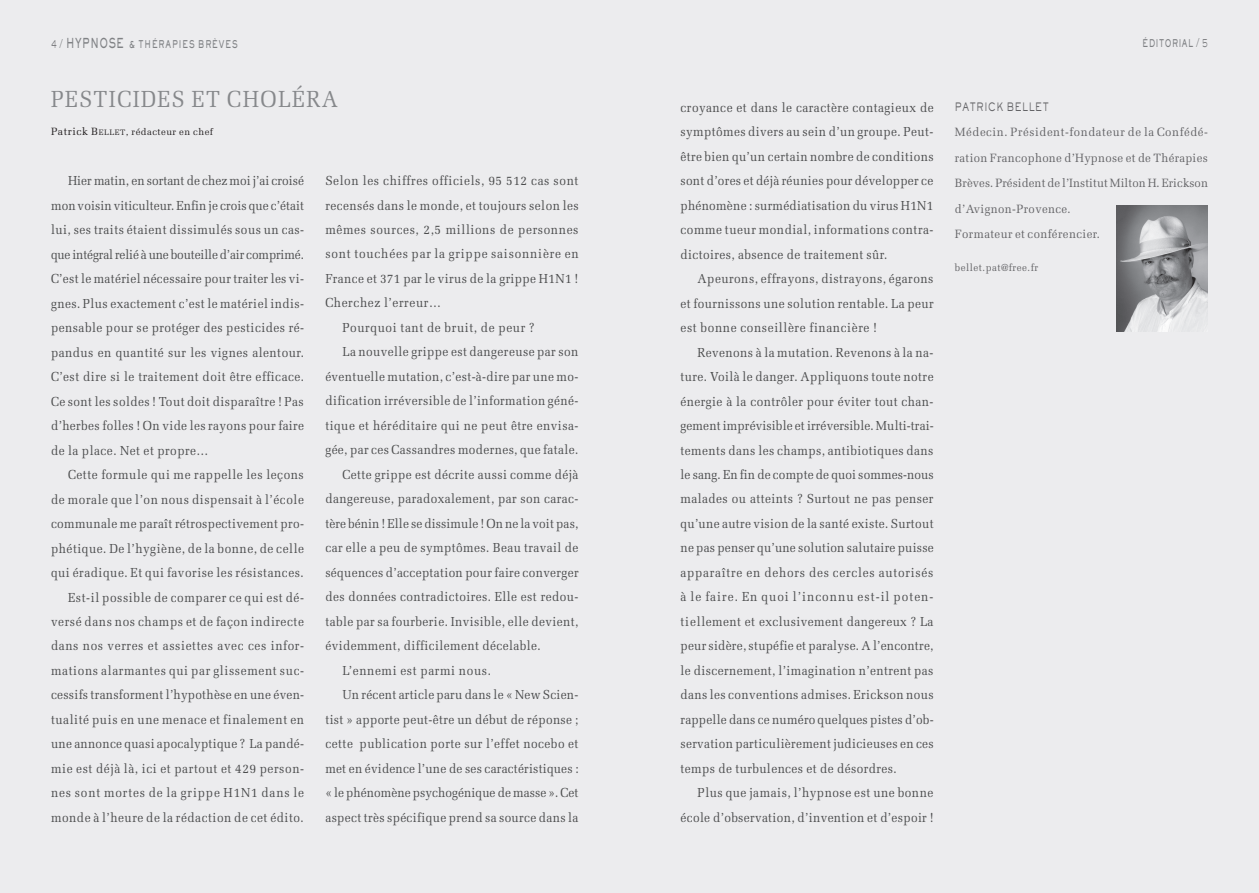
<style>
.page{position:relative;width:1259px;height:893px;background:#ececee}
.page>*{position:absolute;margin:0;border:0;box-sizing:border-box;transform-origin:0 0}
.t1{font:23.25px "Melior";letter-spacing:.065em;color:#86888b;scale:.9 1}
.t2{font:13.05px/24.5px "Melior";letter-spacing:.035em;color:#4b4c4d;text-align:justify;scale:.91 1}
.t3{font:13.05px "Melior";letter-spacing:.005em;color:#4b4c4d;scale:.91 1}
.t4{font:13.05px "Melior";letter-spacing:.015em;color:#4b4c4d;scale:.91 1}
.t5{font:13.05px "Melior";letter-spacing:.065em;color:#4b4c4d;scale:.91 1}
.t6{font:12px/25.5px "Melior";letter-spacing:.025em;color:#636366;scale:.95 1}
.t7{font:500 11.4px "AT Sackers Gothic";letter-spacing:.08em;color:#636366;scale:.71 1}
.t8{font:10.5px "AT Sackers Heavy Gothic";letter-spacing:.125em;color:#808285;scale:.65 1}
.t9{font:10.5px "AT Sackers Heavy Gothic";letter-spacing:.08em;color:#808285;scale:.65 1}
.t10{font:10.2px "Melior";letter-spacing:.05em;color:#636366;scale:.95 1}
.t11{font:9.45px "Melior";letter-spacing:.05em;color:#231f20}
.s1{font-family:"AT Sackers Gothic";font-weight:300;font-size:12px;color:#6c6d70}
.s2{font-size:13.5px}
.s3{font-size:10.5px}
.s4{font-size:7.8px}
</style>
<div class="page">
<img style="left:1116px;top:205px;width:92px;height:127px">
<p class="t8" style="left:51px;top:40px;width:289px"><span class="s1">4 /</span> <span class="s2">HYPNOSE</span> &amp; THÉRAPIES BRÈVES</p>
<p class="t9" style="left:1142px;top:39px;width:102px">ÉDITORIAL <span class="s1">/ 5</span></p>
<h1 class="t1" style="left:51px;top:85px;width:320px">PESTICIDES ET CHOLÉRA</h1>
<p class="t11" style="left:51px;top:126px;width:163px"><span class="s3">Patrick B</span><span class="s4">ELLET</span>, rédacteur en chef</p>
<p class="t2" style="left:51px;top:169px;width:280px;text-indent:17px">Hier matin, en sortant de chez moi j’ai croisé mon voisin viticulteur. Enfin je crois que c’était lui, ses traits étaient dissimulés sous un cas&shy;que intégral relié à une bouteille d’air comprimé.<br>C’est le matériel nécessaire pour traiter les vi&shy;gnes. Plus exactement c’est le matériel indis&shy;pensable pour se protéger des pesticides ré&shy;pandus en quantité sur les vignes alentour.<br>C’est dire si le traitement doit être efficace.<br>Ce sont les soldes ! Tout doit disparaître ! Pas d’herbes folles ! On vide les rayons pour faire de la place. Net et propre…</p>
<p class="t2" style="left:51px;top:462px;width:280px;text-align:right">Cette formule qui me rappelle les leçons<br>de morale que l’on nous dispensait à l’école communale me paraît rétrospectivement pro&shy;phétique. De l’hygiène, de la bonne, de celle qui éradique. Et qui favorise les résistances.<br>Est-il possible de comparer ce qui est dé&shy;versé dans nos champs et de façon indirecte dans nos verres et assiettes avec ces infor&shy;mations alarmantes qui par glissement suc&shy;cessifs transforment l’hypothèse en une éven&shy;tualité puis en une menace et finalement en une annonce quasi apocalyptique ? La pandé&shy;mie est déjà là, ici et partout et 429 person&shy;nes sont mortes de la grippe H1N1 dans le monde à l’heure de la rédaction de cet édito.</p>
<p class="t2" style="left:325px;top:168px;width:280px">Selon les chiffres officiels, 95 512 cas sont</p>
<p class="t2" style="left:325px;top:193px;width:280px">recensés dans le monde, et toujours selon les</p>
<p class="t2" style="left:325px;top:217px;width:280px">mêmes sources, 2,5 millions de personnes</p>
<p class="t5" style="left:325px;top:246px;width:280px">sont touchées par la grippe saisonnière en</p>
<p class="t2" style="left:325px;top:266px;width:280px">France et 371 par le virus de la grippe H1N1 !</p>
<p class="t2" style="left:325px;top:291px;width:128px">Cherchez l’erreur…</p>
<p class="t2" style="left:342px;top:315px;width:212px">Pourquoi tant de bruit, de peur ?</p>
<p class="t2" style="left:342px;top:340px;width:261px">La nouvelle grippe est dangereuse par son</p>
<p class="t2" style="left:325px;top:364px;width:279px">éventuelle mutation, c’est-à-dire par une mo-</p>
<p class="t2" style="left:325px;top:389px;width:280px">dification irréversible de l’information géné-</p>
<p class="t2" style="left:325px;top:413px;width:280px">tique et héréditaire qui ne peut être envisa-</p>
<p class="t2" style="left:325px;top:438px;width:279px">gée, par ces Cassandres modernes, que fatale.</p>
<p class="t2" style="left:342px;top:462px;width:261px">Cette grippe est décrite aussi comme déjà</p>
<p class="t2" style="left:325px;top:487px;width:280px">dangereuse, paradoxalement, par son carac-</p>
<p class="t3" style="left:325px;top:516px;width:280px">tère bénin ! Elle se dissimule ! On ne la voit pas,</p>
<p class="t2" style="left:325px;top:536px;width:279px">car elle a peu de symptômes. Beau travail de</p>
<p class="t2" style="left:325px;top:560px;width:280px">séquences d’acceptation pour faire converger</p>
<p class="t2" style="left:325px;top:584px;width:279px">des données contradictoires. Elle est redou-</p>
<p class="t2" style="left:325px;top:609px;width:279px">table par sa fourberie. Invisible, elle devient,</p>
<p class="t2" style="left:325px;top:633px;width:238px">évidemment, difficilement décelable.</p>
<p class="t2" style="left:342px;top:658px;width:165px">L’ennemi est parmi nous.</p>
<p class="t2" style="left:342px;top:682px;width:261px">Un récent article paru dans le « New Scien-</p>
<p class="t2" style="left:325px;top:707px;width:280px">tist » apporte peut-être un début de réponse ;</p>
<p class="t2" style="left:325px;top:731px;width:280px">cette publication porte sur l’effet nocebo et</p>
<p class="t4" style="left:325px;top:760px;width:280px">met en évidence l’une de ses caractéristiques :</p>
<p class="t3" style="left:325px;top:785px;width:280px">« le phénomène psychogénique de masse ». Cet</p>
<p class="t2" style="left:325px;top:805px;width:279px">aspect très spécifique prend sa source dans la</p>
<p class="t2" style="left:680px;top:95px;width:280px">croyance et dans le caractère contagieux de symptômes divers au sein d’un groupe. Peut&shy;être bien qu’un certain nombre de conditions sont d’ores et déjà réunies pour développer ce phénomène : surmédiatisation du virus H1N1 comme tueur mondial, informations contra&shy;dictoires, absence de traitement sûr.</p>
<p class="t2" style="left:680px;top:266px;width:280px;text-indent:17px">Apeurons, effrayons, distrayons, égarons et fournissons une solution rentable. La peur est bonne conseillère financière !</p>
<p class="t2" style="left:680px;top:340px;width:280px;text-indent:17px">Revenons à la mutation. Revenons à la na&shy;ture. Voilà le danger. Appliquons toute notre énergie à la contrôler pour éviter tout chan&shy;gement imprévisible et irréversible. Multi-trai&shy;tements dans les champs, antibiotiques dans le sang. En fin de compte de quoi sommes-nous malades ou atteints ? Surtout ne pas penser qu’une autre vision de la santé existe. Surtout ne pas penser qu’une solution salutaire puisse apparaître en dehors des cercles autorisés à le faire. En quoi l’inconnu est-il poten&shy;tiellement et exclusivement dangereux ? La peur sidère, stupéfie et paralyse. A l’encontre, le discernement, l’imagination n’entrent pas dans les conventions admises. Erickson nous rappelle dans ce numéro quelques pistes d’ob&shy;servation particulièrement judicieuses en ces temps de turbulences et de désordres.</p>
<p class="t2" style="left:680px;top:780px;width:280px;text-align:right">Plus que jamais, l’hypnose est une bonne école d’observation, d’invention et d’espoir !</p>
<p class="t7" style="left:955px;top:102px;width:134px">PATRICK BELLET</p>
<p class="t6" style="left:955px;top:119px;width:268px">Médecin. Président-fondateur de la Confédé&shy;ration Francophone d’Hypnose et de Thérapies Brèves. Président de l’Institut Milton H. Erickson d’Avignon-Provence.<br>Formateur et conférencier.</p>
<p class="t10" style="left:955px;top:262px;width:89px">bellet.pat@free.fr</p>
</div>
